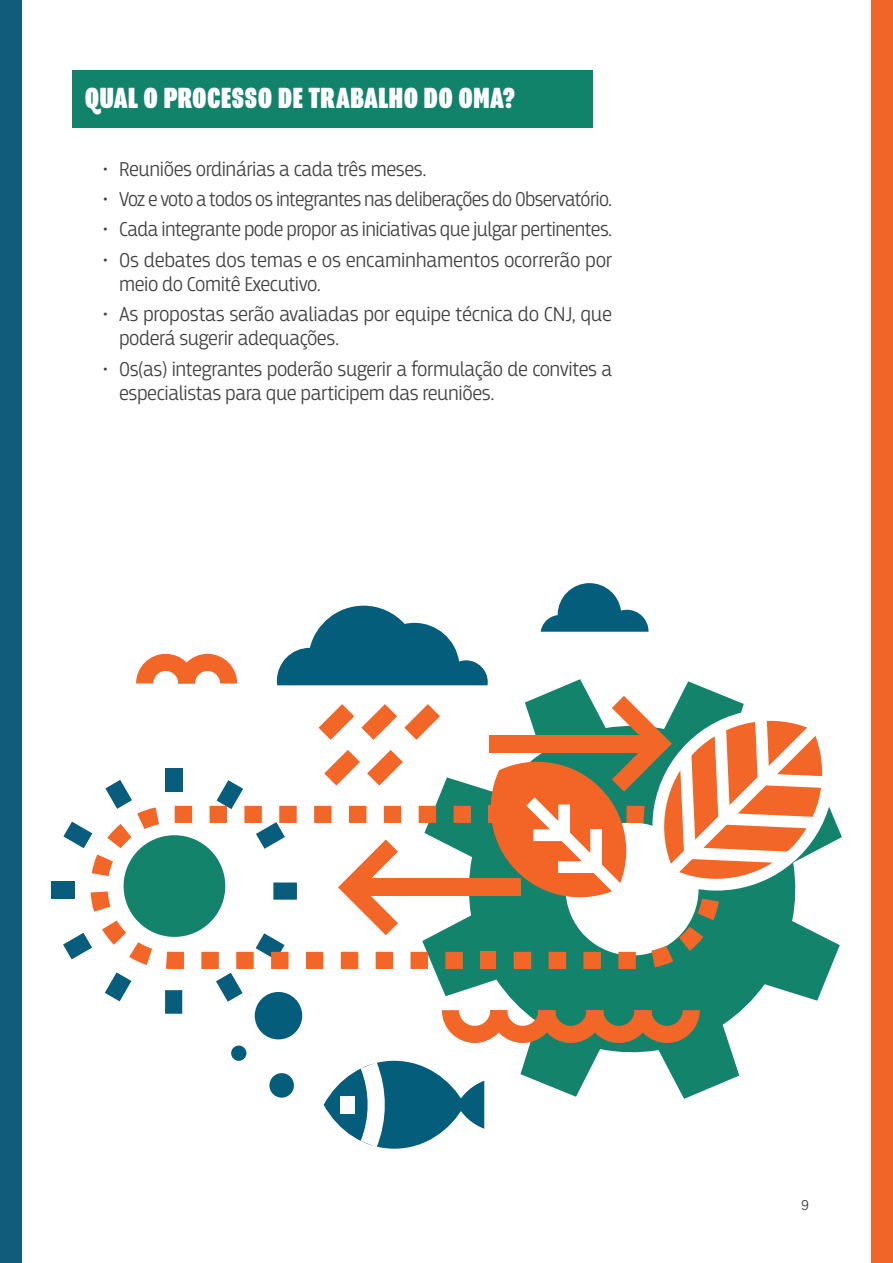
<style>
.page{position:relative;width:893px;height:1263px;background:#fff}
.page>*{position:absolute;margin:0;border:0;box-sizing:border-box;transform-origin:0 0}
.t1{font:900 31.5px "Program Nar OT";letter-spacing:.025em;color:#fff}
.t2{font:300 21px/24px "Breakers";letter-spacing:-.02em;color:#414042}
.t3{font:300 15px "Acumin Pro";color:#414042}
</style>
<div class="page">
<div style="left:872px;top:0;width:21px;height:1263px;background:#f26528"></div>
<div style="left:0;top:0;width:21px;height:1263px;background:#115c7a"></div>
<div style="left:72px;top:71px;width:521px;height:57px;background:#12836b"></div>
<svg style="left:541px;top:583px;width:107px;height:49px"></svg>
<div style="left:269px;top:1073px;width:25px;height:24px;background:#035d7b;border-radius:50%"></div>
<div style="left:255px;top:992px;width:47px;height:47px;background:#035d7b;border-radius:50%"></div>
<div style="left:231px;top:1045px;width:15px;height:16px;background:#035d7b;border-radius:50%"></div>
<div style="left:166px;top:768px;width:17px;height:23px;background:#075d7b"></div>
<svg style="left:105px;top:780px;width:27px;height:26px"></svg>
<svg style="left:63px;top:821px;width:28px;height:27px"></svg>
<div style="left:51px;top:882px;width:24px;height:17px;background:#075d7b"></div>
<svg style="left:63px;top:933px;width:28px;height:26px"></svg>
<svg style="left:105px;top:972px;width:26px;height:29px"></svg>
<div style="left:165px;top:990px;width:17px;height:24px;background:#075d7b"></div>
<svg style="left:216px;top:973px;width:27px;height:29px"></svg>
<svg style="left:217px;top:780px;width:26px;height:26px"></svg>
<svg style="left:422px;top:679px;width:420px;height:420px"></svg>
<div style="left:480px;top:952px;width:9px;height:17px;background:#f26627"></div>
<svg style="left:91px;top:806px;width:380px;height:163px"></svg>
<div style="left:324px;top:1061px;width:141px;height:88px;background:#035d7b;border-radius:50%"></div>
<svg style="left:457px;top:1081px;width:27px;height:48px"></svg>
<svg style="left:361px;top:1062px;width:24px;height:85px"></svg>
<div style="left:340px;top:1096px;width:14px;height:17px;background:#fff"></div>
<svg style="left:136px;top:654px;width:101px;height:29px"></svg>
<svg style="left:442px;top:1010px;width:258px;height:33px;background:#c08052"></svg>
<svg style="left:277px;top:606px;width:211px;height:79px"></svg>
<svg style="left:319px;top:704px;width:35px;height:36px"></svg>
<svg style="left:361px;top:704px;width:36px;height:36px"></svg>
<svg style="left:404px;top:704px;width:36px;height:36px"></svg>
<svg style="left:324px;top:750px;width:36px;height:35px"></svg>
<svg style="left:367px;top:750px;width:36px;height:35px"></svg>
<svg style="left:338px;top:839px;width:60px;height:96px"></svg>
<div style="left:355px;top:879px;width:165px;height:17px;background:#f26627"></div>
<svg style="left:484px;top:696px;width:353px;height:273px"></svg>
<h1 class="t1" style="left:85px;top:80px;width:431px">QUAL O PROCESSO DE TRABALHO DO OMA?</h1>
<p class="t2" style="left:102px;top:157px;width:326px">• Reuniões ordinárias a cada três meses.</p>
<p class="t2" style="left:102px;top:187px;width:512px">• Voz e voto a todos os integrantes nas deliberações do Observatório.</p>
<p class="t2" style="left:102px;top:217px;width:512px">• Cada integrante pode propor as iniciativas que julgar pertinentes.</p>
<p class="t2" style="left:119px;top:248px;width:495px;text-indent:-17px">• Os debates dos temas e os encaminhamentos ocorrerão por meio do Comitê Executivo.</p>
<p class="t2" style="left:119px;top:302px;width:495px;text-indent:-17px">• As propostas serão avaliadas por equipe técnica do CNJ, que poderá sugerir adequações.</p>
<p class="t2" style="left:119px;top:357px;width:495px;text-indent:-17px">• Os(as) integrantes poderão sugerir a formulação de convites a especialistas para que participem das reuniões.</p>
<p class="t3" style="left:801px;top:1194px;width:9px">9</p>
</div>
